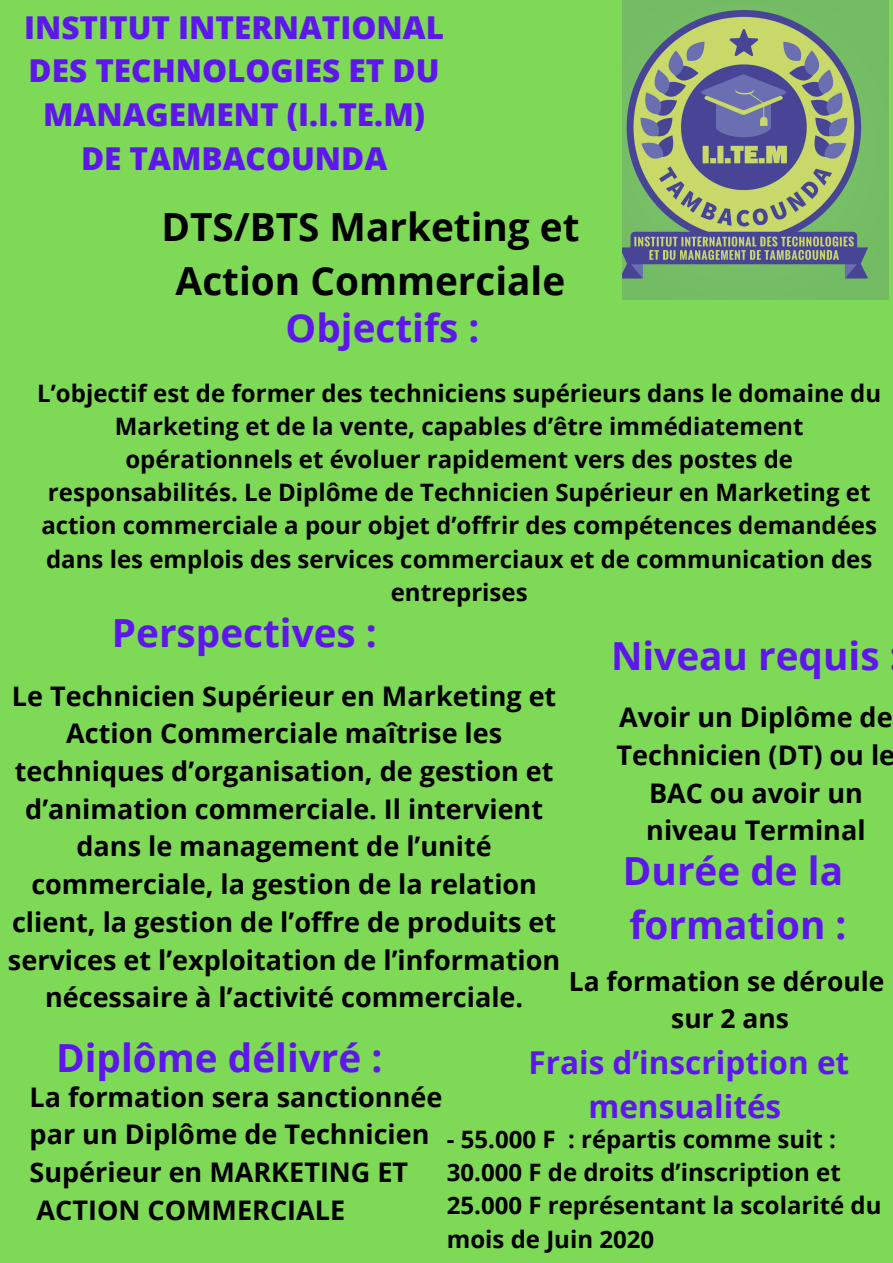
<style>
.page{position:relative;width:893px;height:1263px;background:#7ed957}
.page>*{position:absolute;margin:0;border:0;box-sizing:border-box;transform-origin:0 0}
.t1{font:700 38.7px/54px "Open Sans";color:#5e17eb}
.t2{font:700 38.7px/54px "Open Sans";color:#000;text-align:center}
.t3{font:800 31.5px/43.9px "Open Sans";color:#5e17eb;text-align:center}
.t4{font:700 31.5px/43.9px "Open Sans";color:#5e17eb;text-align:center}
.t5{font:700 27px/37.7px "Open Sans";color:#000;text-align:center}
.t6{font:700 26.4px/36.9px "Open Sans";color:#000;text-align:center}
.t7{font:700 24px/33.2px "Open Sans";color:#000;text-align:center}
</style>
<div class="page">
<img style="left:623px;top:0;width:265px;height:300px">
<p class="t3" style="left:24px;top:4px;width:421px">INSTITUT INTERNATIONAL<br>DES TECHNOLOGIES ET DU<br>MANAGEMENT (I.I.TE.M)<br>DE TAMBACOUNDA</p>
<h1 class="t2" style="left:161px;top:199px;width:420px">DTS/BTS Marketing et<br>Action Commerciale</h1>
<h1 class="t1" style="left:285px;top:300px;width:195px">Objectifs :</h1>
<p class="t7" style="left:37px;top:376px;width:845px">L’objectif est de former des techniciens supérieurs dans le domaine du Marketing et de la vente, capables d’être immédiatement opérationnels et évoluer rapidement vers des postes de responsabilités. Le Diplôme de Technicien Supérieur en Marketing et action commerciale a pour objet d’offrir des compétences demandées dans les emplois des services commerciaux et de communication des entreprises</p>
<h1 class="t1" style="left:112px;top:605px;width:267px">Perspectives :</h1>
<h1 class="t1" style="left:611px;top:628px;width:270px">Niveau requis</h1>
<p class="t5" style="left:616px;top:698px;width:280px">Avoir un Diplôme de<br>Technicien (DT) ou le<br>BAC ou avoir un niveau Terminal</p>
<p class="t5" style="left:8px;top:676px;width:554px">Le Technicien Supérieur en Marketing et Action Commerciale maîtrise les techniques d’organisation, de gestion et d’animation commerciale. Il intervient dans le management de l’unité commerciale, la gestion de la relation client, la gestion de l’offre de produits et services et l’exploitation de l’information nécessaire à l’activité commerciale.</p>
<h1 class="t1" style="left:623px;top:843px;width:225px">Durée de la formation :</h1>
<p class="t6" style="left:569px;top:962px;width:317px">La formation se déroule sur 2 ans</p>
<p class="t4" style="left:528px;top:1039px;width:322px">Frais d’inscription et mensualités</p>
<p class="t7" style="left:447px;top:1122px;width:436px;text-align:left">- 55.000 F : répartis comme suit :<br>30.000 F de droits d’inscription et<br>25.000 F représentant la scolarité du mois de Juin 2020</p>
<h1 class="t1" style="left:56px;top:1030px;width:328px">Diplôme délivré :</h1>
<p class="t5" style="left:30px;top:1077px;width:414px;text-align:left">La formation sera sanctionnée par un Diplôme de Technicien<br>Supérieur en MARKETING ET<br>ACTION COMMERCIALE</p>
</div>
